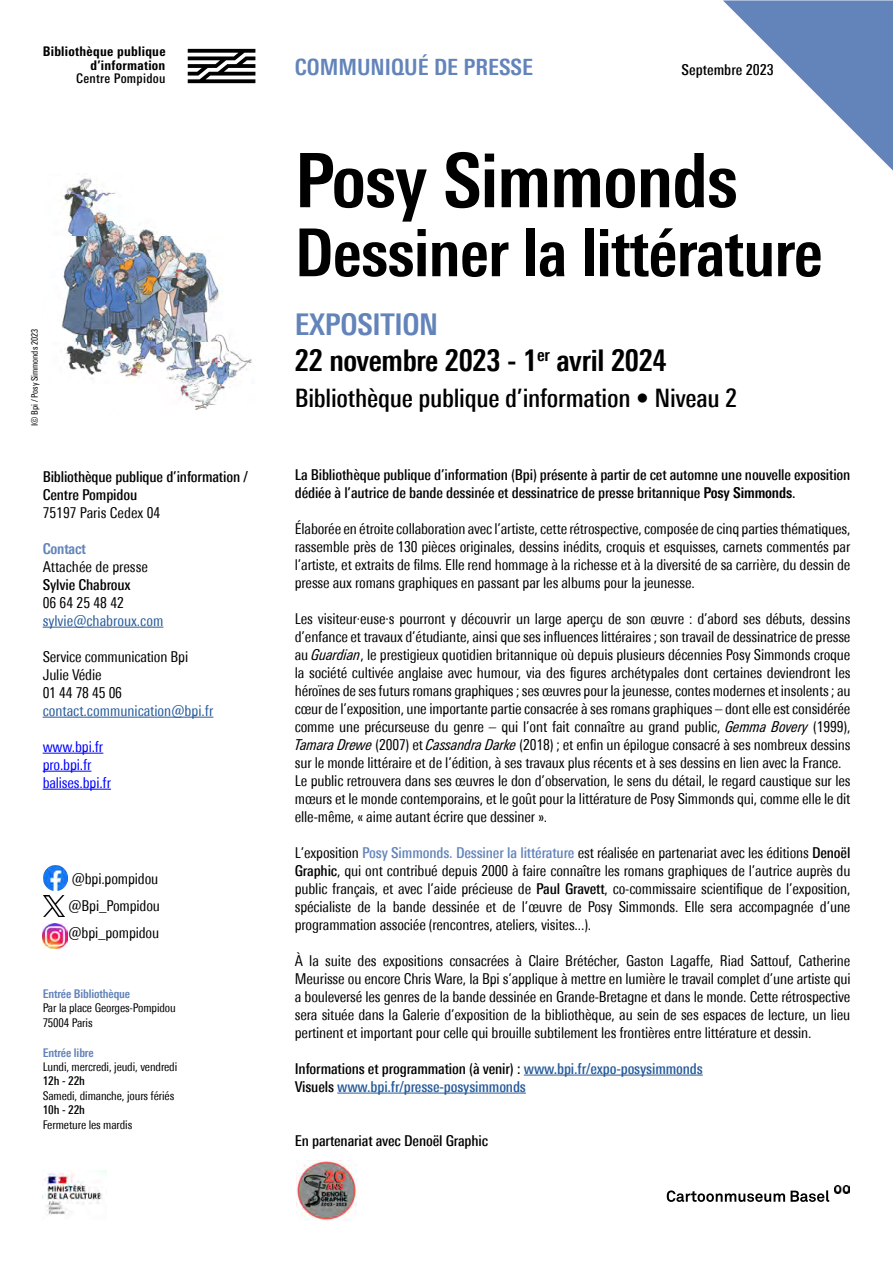
<style>
.page{position:relative;width:893px;height:1263px;background:#fff}
.page>*{position:absolute;margin:0;border:0;box-sizing:border-box;transform-origin:0 0}
.t1{font:700 condensed 75px "Univers Next Pro";letter-spacing:-.01em;color:#000}
.t2{font:700 condensed 66px "Univers Next Pro";letter-spacing:-.01em;color:#000}
.t3{font:700 condensed 30px/36px "Univers Next Pro";letter-spacing:-.01em;color:#000}
.t4{font:500 condensed 25.5px "Univers Next Pro";letter-spacing:-.01em;color:#000}
.t5{font:700 condensed 22.5px "Univers Next Pro";color:#6384ba}
.t6{font:condensed 15px/18px "Univers Next Pro";letter-spacing:-.01em;color:#000;text-align:justify}
.t7{font:500 condensed 15px/18px "Univers Next Pro";letter-spacing:-.01em;color:#000}
.t8{font:500 condensed 15px/18px "Univers Next Pro";letter-spacing:-.01em;color:#275b9b}
.t9{font:condensed 15px "Univers Next Pro";color:#275b9b}
.t10{font:condensed 15px/18px "Univers Next Pro";letter-spacing:-.01em;color:#00f}
.t11{font:700 condensed 15px "Univers Next Pro";letter-spacing:-.01em;color:#6384ba}
.t12{font:800 condensed 13.2px/14px "Univers Next Pro";letter-spacing:.02em;color:#000;text-align:right}
.t13{font:500 condensed 13.2px "Univers Next Pro";letter-spacing:.02em;color:#000}
.t14{font:condensed 12px/15px "Univers Next Pro";letter-spacing:-.01em;color:#000}
.t15{font:700 condensed 12px "Univers Next Pro";letter-spacing:-.01em;color:#6384ba}
.t16{font:500 condensed 12px "Univers Next Pro";letter-spacing:-.01em;color:#000}
.t17{font:condensed 9px "Univers Next Pro";letter-spacing:-.01em;color:#000}
.s1{color:#6384ba}
.s2{font-weight:700}
.s3{font-style:italic}
.s4{font-weight:500;color:#6384ba}
.s5{font-weight:500}
.s6{color:#000}
</style>
<div class="page">
<hr style="left:524px;top:1075px;width:179px;height:1px;background:#275b9b">
<hr style="left:337px;top:1093px;width:189px;height:1px;background:#275b9b">
<svg style="left:723px;top:0;width:170px;height:171px"></svg>
<div style="left:295px;top:151px;width:555px;height:140px;background:#fff"></div>
<svg style="left:188px;top:49px;width:67px;height:34px"></svg>
<hr style="left:43px;top:627px;width:120px;height:1px;background:#275b9b">
<hr style="left:43px;top:717px;width:170px;height:1px;background:#275b9b">
<hr style="left:43px;top:753px;width:60px;height:1px;background:#00f">
<hr style="left:43px;top:771px;width:48px;height:1px;background:#00f">
<hr style="left:43px;top:789px;width:68px;height:1px;background:#00f">
<img style="left:43px;top:866px;width:25px;height:24px">
<img style="left:43px;top:895px;width:22px;height:22px">
<img style="left:43px;top:923px;width:25px;height:25px">
<img style="left:42px;top:1171px;width:64px;height:44px">
<img style="left:297px;top:1161px;width:60px;height:60px">
<img style="left:61px;top:173px;width:191px;height:237px">
<img style="left:834px;top:1185px;width:16px;height:8px">
<svg style="left:667px;top:1190px;width:162px;height:12px"></svg>
<p class="t12" style="left:43px;top:44px;width:124px">Bibliothèque publique d’information</p>
<p class="t13" style="left:76px;top:71px;width:91px">Centre Pompidou</p>
<p class="t17" style="left:30px;top:426px;width:98px;rotate:-90deg">I© Bpi / Posy Simmonds 2023</p>
<p class="t7" style="left:43px;top:468px;width:207px">Bibliothèque publique d’information /<br>Centre Pompidou</p>
<p class="t6" style="left:43px;top:504px;width:119px">75197 Paris Cedex 04</p>
<p class="t11" style="left:43px;top:540px;width:45px">Contact</p>
<p class="t6" style="left:43px;top:558px;width:107px">Attachée de presse</p>
<p class="t7" style="left:43px;top:576px;width:90px">Sylvie Chabroux</p>
<p class="t6" style="left:43px;top:594px;width:83px">06 64 25 48 42</p>
<p class="t9" style="left:43px;top:612px;width:122px">sylvie@chabroux.com</p>
<p class="t6" style="left:43px;top:648px;width:147px;text-align:left">Service communication Bpi<br>Julie Védie<br>01 44 78 45 06</p>
<p class="t9" style="left:43px;top:702px;width:172px">contact.communication@bpi.fr</p>
<p class="t10" style="left:43px;top:738px;width:70px">www.bpi.fr pro.bpi.fr balises.bpi.fr</p>
<p class="t6" style="left:69px;top:865px;width:93px;line-height:27px">@bpi.pompidou @Bpi_Pompidou @bpi_pompidou</p>
<p class="t15" style="left:43px;top:986px;width:89px">Entrée Bibliothèque</p>
<p class="t14" style="left:43px;top:1000px;width:135px">Par la place Georges-Pompidou<br>75004 Paris</p>
<p class="t15" style="left:43px;top:1045px;width:52px">Entrée libre</p>
<p class="t14" style="left:43px;top:1059px;width:136px">Lundi, mercredi, jeudi, vendredi</p>
<p class="t16" style="left:43px;top:1074px;width:44px">12h - 22h</p>
<p class="t14" style="left:43px;top:1088px;width:133px">Samedi, dimanche, jours fériés</p>
<p class="t16" style="left:43px;top:1103px;width:44px">10h - 22h</p>
<p class="t14" style="left:43px;top:1117px;width:91px">Fermeture les mardis</p>
<h3 class="t5" style="left:295px;top:53px;width:240px">COMMUNIQUÉ DE PRESSE</h3>
<p class="t7" style="left:682px;top:60px;width:94px">Septembre 2023</p>
<h1 class="t1" style="left:295px;top:136px;width:444px">Posy Simmonds</h1>
<h2 class="t2" style="left:295px;top:214px;width:529px">Dessiner la littérature</h2>
<h3 class="t3" style="left:295px;top:306px;width:373px"><span class="s1">EXPOSITION<br></span>22 novembre 2023 - 1<sup>er</sup> avril 2024</h3>
<h3 class="t4" style="left:295px;top:383px;width:444px">Bibliothèque publique d’information • Niveau 2</h3>
<p class="t7" style="left:295px;top:465px;width:557px">La Bibliothèque publique d’information (Bpi) présente à partir de cet automne une nouvelle exposition dédiée à l’autrice de bande dessinée et dessinatrice de presse britannique <span class="s2">Posy Simmonds</span>.</p>
<p class="t6" style="left:295px;top:519px;width:557px">Élaborée en étroite collaboration avec l’artiste, cette rétrospective, composée de cinq parties thématiques, rassemble près de 130 pièces originales, dessins inédits, croquis et esquisses, carnets commentés par l’artiste, et extraits de films. Elle rend hommage à la richesse et à la diversité de sa carrière, du dessin de presse aux romans graphiques en passant par les albums pour la jeunesse.</p>
<p class="t6" style="left:295px;top:609px;width:557px;text-align:left">Les visiteur·euse·s pourront y découvrir un large aperçu de son œuvre : d’abord ses débuts, dessins d’enfance et travaux d’étudiante, ainsi que ses influences littéraires ; son travail de dessinatrice de presse au <span class="s3">Guardian</span>, le prestigieux quotidien britannique où depuis plusieurs décennies Posy Simmonds croque la société cultivée anglaise avec humour, via des figures archétypales dont certaines deviendront les héroïnes de ses futurs romans graphiques ; ses œuvres pour la jeunesse, contes modernes et insolents ; au cœur de l’exposition, une importante partie consacrée à ses romans graphiques – dont elle est considérée comme une précurseuse du genre – qui l’ont fait connaître au grand public, <span class="s3">Gemma Bovery</span> (1999), <span class="s3">Tamara Drewe</span> (2007) et <span class="s3">Cassandra Darke</span> (2018) ; et enfin un épilogue consacré à ses nombreux dessins sur le monde littéraire et de l’édition, à ses travaux plus récents et à ses dessins en lien avec la France.<br>Le public retrouvera dans ses œuvres le don d’observation, le sens du détail, le regard caustique sur les mœurs et le monde contemporains, et le goût pour la littérature de Posy Simmonds qui, comme elle le dit elle-même, « aime autant écrire que dessiner ».</p>
<p class="t6" style="left:295px;top:843px;width:557px">L’exposition <span class="s4">Posy Simmonds. Dessiner la littérature</span> est réalisée en partenariat avec les éditions <span class="s5">Denoël Graphic</span>, qui ont contribué depuis 2000 à faire connaître les romans graphiques de l’autrice auprès du public français, et avec l’aide précieuse de <span class="s5">Paul Gravett</span>, co-commissaire scientifique de l’exposition, spécialiste de la bande dessinée et de l’œuvre de Posy Simmonds. Elle sera accompagnée d’une programmation associée (rencontres, ateliers, visites...).</p>
<p class="t6" style="left:295px;top:951px;width:557px">À la suite des expositions consacrées à Claire Brétécher, Gaston Lagaffe, Riad Sattouf, Catherine Meurisse ou encore Chris Ware, la Bpi s’applique à mettre en lumière le travail complet d’une artiste qui a bouleversé les genres de la bande dessinée en Grande-Bretagne et dans le monde. Cette rétrospective sera située dans la Galerie d’exposition de la bibliothèque, au sein de ses espaces de lecture, un lieu pertinent et important pour celle qui brouille subtilement les frontières entre littérature et dessin.</p>
<p class="t8" style="left:295px;top:1059px;width:409px"><span class="s6">Informations et programmation (à venir) :</span> www.bpi.fr/expo-posysimmonds<br><span class="s6">Visuels</span> www.bpi.fr/presse-posysimmonds</p>
<p class="t7" style="left:295px;top:1131px;width:195px">En partenariat avec Denoël Graphic</p>
</div>
